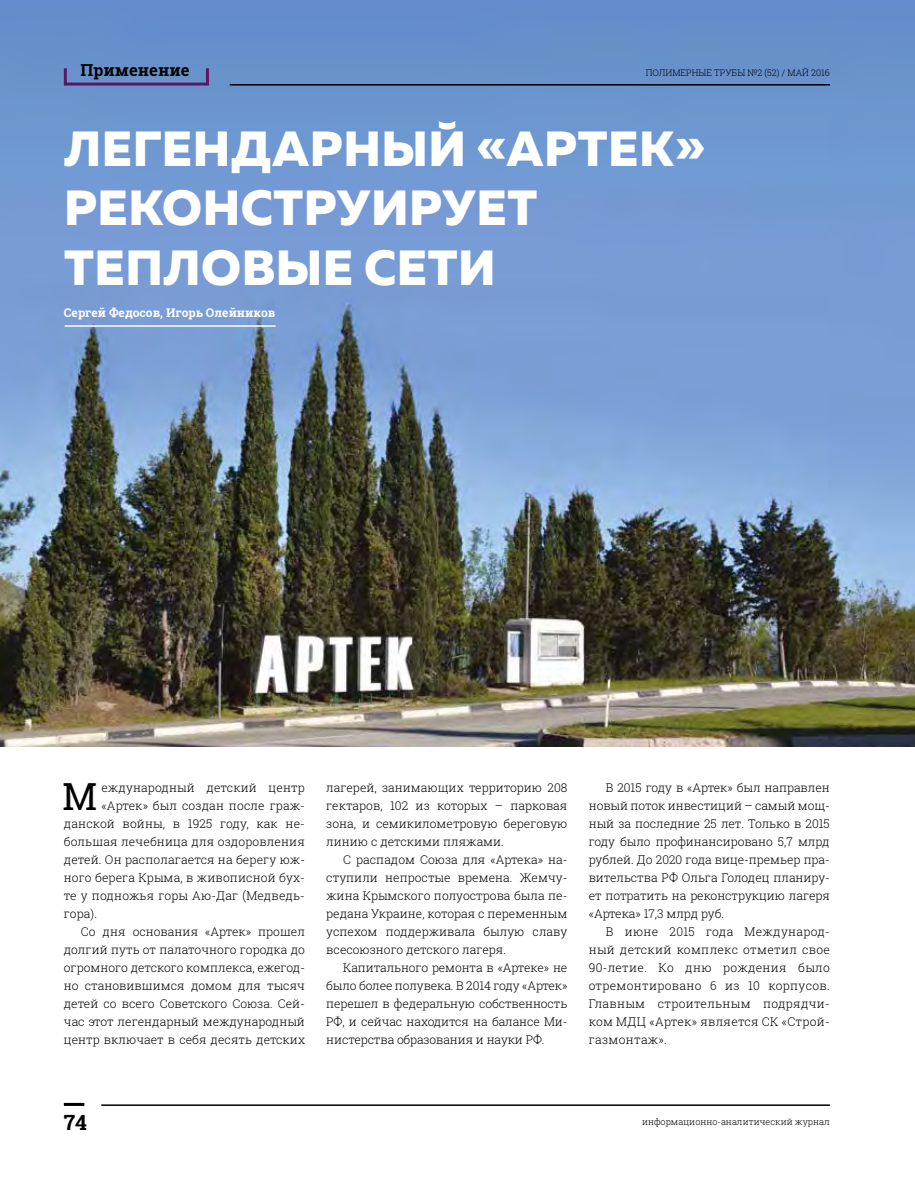
<style>
.page{position:relative;width:915px;height:1191px;background:#fff}
.page>*{position:absolute;margin:0;border:0;box-sizing:border-box;transform-origin:0 0}
.t1{font:800 49.35px/59.1px "Muller";letter-spacing:.01em;color:#fff}
.t2{font:37.35px "Roboto Slab";color:#000}
.t3{font:700 21px "Roboto Slab";color:#000}
.t4{font:700 16.5px "Roboto Slab";color:#000}
.t5{font:300 12px/18px "Roboto Slab";color:#000;text-align:justify}
.t6{font:700 12px "Roboto Slab";color:#fff}
.t7{font:300 9px "Roboto Slab";color:#000}
</style>
<div class="page">
<img style="left:0;top:0;width:914px;height:747px">
<hr style="left:65px;top:325px;width:210px;height:2px;background:#fff">
<div style="left:64px;top:67px;width:145px;height:19px;border:3px solid #581866"></div>
<hr style="left:64px;top:1103px;width:20px;height:3px;background:#000">
<hr style="left:229px;top:84px;width:600px;height:2px;background:#000">
<hr style="left:101px;top:1104px;width:728px;height:2px;background:#000">
<h3 class="t4" style="left:80px;top:58px;width:111px">Применение</h3>
<p class="t7" style="left:645px;top:66px;width:186px">ПОЛИМЕРНЫЕ ТРУБЫ №2 (52) / МАЙ 2016</p>
<h1 class="t1" style="left:64px;top:120px;width:642px">ЛЕГЕНДАРНЫЙ «АРТЕК»<br>РЕКОНСТРУИРУЕТ<br>ТЕПЛОВЫЕ СЕТИ</h1>
<p class="t6" style="left:64px;top:304px;width:213px">Сергей Федосов, Игорь Олейников</p>
<h2 class="t2" style="left:62px;top:771px;width:36px">М</h2>
<p class="t5" style="left:101px;top:778px;width:205px">еждународный детский центр</p>
<p class="t5" style="left:101px;top:796px;width:205px">«Артек» был создан после граж-</p>
<p class="t5" style="left:64px;top:814px;width:242px">данской войны, в 1925 году, как не-</p>
<p class="t5" style="left:64px;top:832px;width:242px">большая лечебница для оздоровления</p>
<p class="t5" style="left:64px;top:850px;width:242px">детей. Он располагается на берегу юж-</p>
<p class="t5" style="left:64px;top:868px;width:242px">ного берега Крыма, в живописной бух-</p>
<p class="t5" style="left:64px;top:886px;width:242px">те у подножья горы Аю-Даг (Медведь-</p>
<p class="t5" style="left:64px;top:904px;width:35px">гора).</p>
<p class="t5" style="left:81px;top:922px;width:225px">Со дня основания «Артек» прошел</p>
<p class="t5" style="left:64px;top:940px;width:242px">долгий путь от палаточного городка до</p>
<p class="t5" style="left:64px;top:958px;width:242px">огромного детского комплекса, ежегод-</p>
<p class="t5" style="left:64px;top:976px;width:242px">но становившимся домом для тысяч</p>
<p class="t5" style="left:64px;top:994px;width:242px">детей со всего Советского Союза. Сей-</p>
<p class="t5" style="left:64px;top:1012px;width:242px">час этот легендарный международный</p>
<p class="t5" style="left:64px;top:1030px;width:242px">центр включает в себя десять детских</p>
<p class="t5" style="left:326px;top:778px;width:242px">лагерей, занимающих территорию 208 гектаров, 102 из которых – парковая зона, и семикилометровую береговую линию с детскими пляжами.</p>
<p class="t5" style="left:326px;top:850px;width:242px;text-indent:17px">С распадом Союза для «Артека» на&shy;ступили непростые времена. Жемчу&shy;жина Крымского полуострова была пе&shy;редана Украине, которая с переменным успехом поддерживала былую славу всесоюзного детского лагеря.</p>
<p class="t5" style="left:326px;top:958px;width:242px;text-indent:17px">Капитального ремонта в «Артеке» не было более полувека. В 2014 году «Артек» перешел в федеральную собственность РФ, и сейчас находится на балансе Ми&shy;нистерства образования и науки РФ.</p>
<p class="t5" style="left:588px;top:778px;width:242px;text-indent:17px">В 2015 году в «Артек» был направлен новый поток инвестиций – самый мощ&shy;ный за последние 25 лет. Только в 2015 году было профинансировано 5,7 млрд рублей. До 2020 года вице-премьер пра&shy;вительства РФ Ольга Голодец планиру&shy;ет потратить на реконструкцию лагеря «Артека» 17,3 млрд руб.</p>
<p class="t5" style="left:588px;top:922px;width:242px;text-indent:17px">В июне 2015 года Международ&shy;ный детский комплекс отметил свое 90-летие. Ко дню рождения было отремонтировано 6 из 10 корпусов.<br>Главным строительным подрядчи&shy;ком МДЦ «Артек» является СК «Строй&shy;газмонтаж».</p>
<h3 class="t3" style="left:64px;top:1108px;width:25px">74</h3>
<p class="t7" style="left:642px;top:1116px;width:189px">информационно-аналитический журнал</p>
</div>
